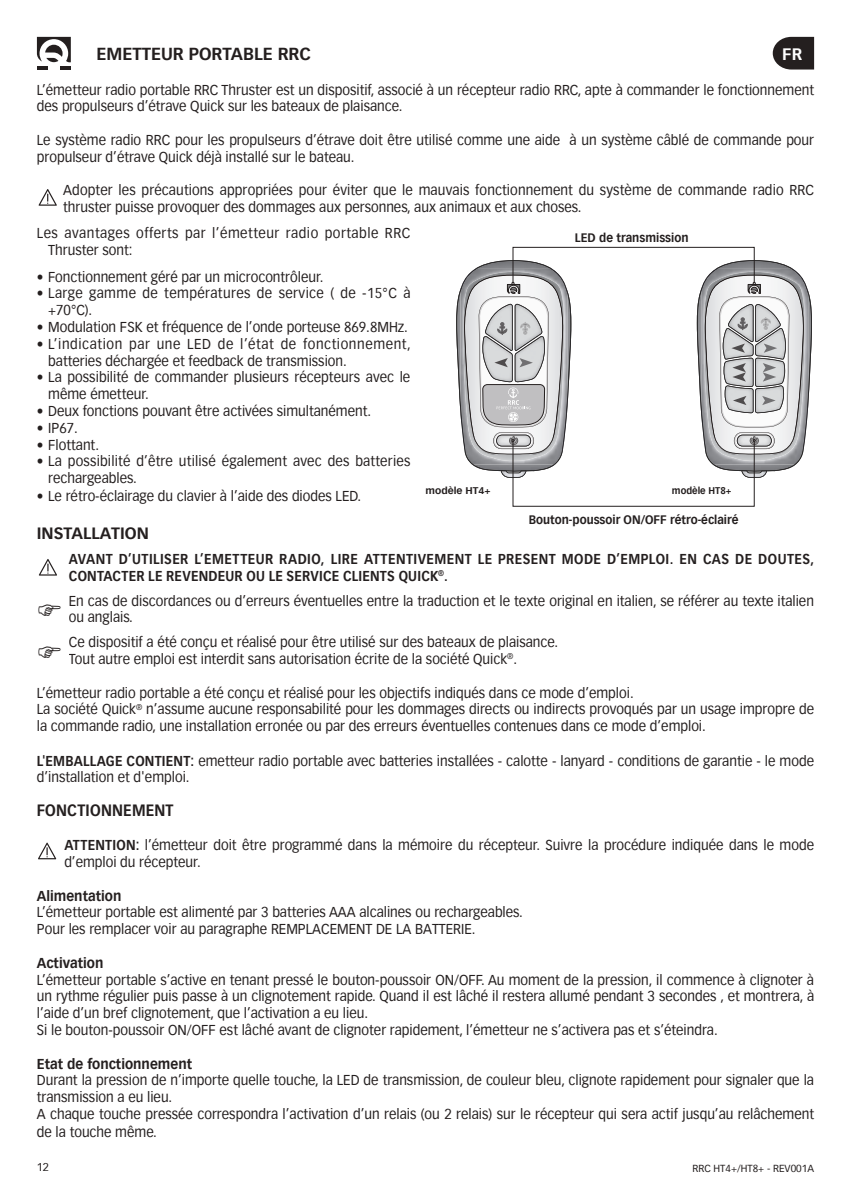
<style>
.page{position:relative;width:851px;height:1191px;background:#fff}
.page>*{position:absolute;margin:0;border:0;box-sizing:border-box;transform-origin:0 0}
.t1{font:700 17px "Vectora Com";color:#241f1f}
.t2{font:700 16.2px "Vectora Com";color:#fff}
.t3{font:700 16px "Vectora Com";letter-spacing:.01em;color:#241f1f;scale:.9 1}
.t4{font:700 16px "Vectora Com";letter-spacing:.01em;color:#241f1f}
.t5{font:14px/16.8px "Vectora Com";color:#241f1f;scale:.95 1}
.t6{font:700 14px/17px "Vectora Com";letter-spacing:.02em;color:#241f1f;scale:.9 1}
.t7{font:14px/16.8px "Vectora Com";letter-spacing:.035em;color:#241f1f;scale:.95 1}
.t8{font:14px/16.8px "Vectora Com";letter-spacing:.03em;color:#241f1f;scale:.95 1}
.t9{font:700 14px "Vectora Com";color:#241f1f;scale:.95 1}
.t10{font:700 12px "Vectora Com";color:#241f1f;scale:.95 1}
.t11{font:11px "Vectora Com";color:#241f1f}
.t12{font:10px "Vectora Com";color:#241f1f}
.t13{font:700 9.4px "Vectora Com";color:#241f1f;scale:1.07 1}
.t14{font:700 9.4px "Vectora Com";color:#241f1f}
.s1{font-weight:700}
</style>
<div class="page">
<svg style="left:37px;top:37px;width:34px;height:33px"></svg>
<svg style="left:772px;top:37px;width:42px;height:33px"></svg>
<svg style="left:39px;top:559px;width:18px;height:16px"></svg>
<svg style="left:38px;top:842px;width:18px;height:17px"></svg>
<svg style="left:39px;top:189px;width:18px;height:17px"></svg>
<div style="left:512px;top:247px;width:242px;height:36px;border:1px solid #241f1f"></div>
<svg style="left:696px;top:260px;width:115px;height:218px"></svg>
<svg style="left:456px;top:260px;width:115px;height:218px"></svg>
<p class="t1" style="left:96px;top:43px;width:216px">EMETTEUR PORTABLE RRC</p>
<p class="t2" style="left:782px;top:44px;width:22px">FR</p>
<p class="t5" style="left:37px;top:81px;width:819px">L’émetteur radio portable RRC Thruster est un dispositif, associé à un récepteur radio RRC, apte à commander le fonctionnement des propulseurs d’étrave Quick sur les bateaux de plaisance.</p>
<p class="t5" style="left:37px;top:132px;width:819px">Le système radio RRC pour les propulseurs d’étrave doit être utilisé comme une aide à un système câblé de commande pour propulseur d’étrave Quick déjà installé sur le bateau.</p>
<p class="t5" style="left:63px;top:182px;width:791px">Adopter les précautions appropriées pour éviter que le mauvais fonctionnement du système de commande radio RRC thruster puisse provoquer des dommages aux personnes, aux animaux et aux choses.</p>
<p class="t7" style="left:48px;top:224px;width:382px;text-indent:-11px">Les avantages offerts par l’émetteur radio portable RRC<br>Thruster sont:</p>
<p class="t5" style="left:37px;top:268px;width:303px">• Fonctionnement géré par un microcontrôleur.</p>
<p class="t8" style="left:48px;top:285px;width:383px;text-indent:-11px">• Large gamme de températures de service ( de -15°C à +70°C).</p>
<p class="t5" style="left:37px;top:318px;width:392px">• Modulation FSK et fréquence de l’onde porteuse 869.8MHz.</p>
<p class="t5" style="left:48px;top:335px;width:383px;text-indent:-11px">• L’indication par une LED de l’état de fonctionnement, batteries déchargée et feedback de transmission.</p>
<p class="t5" style="left:48px;top:369px;width:382px;text-indent:-11px">• La possibilité de commander plusieurs récepteurs avec le même émetteur.</p>
<p class="t5" style="left:37px;top:402px;width:353px">• Deux fonctions pouvant être activées simultanément.</p>
<p class="t5" style="left:37px;top:419px;width:45px">• IP67.</p>
<p class="t5" style="left:37px;top:436px;width:67px">• Flottant.</p>
<p class="t5" style="left:48px;top:453px;width:382px;text-indent:-11px">• La possibilité d’être utilisé également avec des batteries rechargeables.</p>
<p class="t5" style="left:37px;top:488px;width:343px">• Le rétro-éclairage du clavier à l’aide des diodes LED.</p>
<p class="t4" style="left:37px;top:523px;width:114px">INSTALLATION</p>
<p class="t6" style="left:69px;top:550px;width:829px">AVANT D’UTILISER L’EMETTEUR RADIO, LIRE ATTENTIVEMENT LE PRESENT MODE D’EMPLOI. EN CAS DE DOUTES,<br>CONTACTER LE REVENDEUR OU LE SERVICE CLIENTS QUICK<sup>®</sup>.</p>
<p class="t5" style="left:69px;top:592px;width:785px">En cas de discordances ou d’erreurs éventuelles entre la traduction et le texte original en italien, se référer au texte italien ou anglais.</p>
<p class="t5" style="left:69px;top:634px;width:516px">Ce dispositif a été conçu et réalisé pour être utilisé sur des bateaux de plaisance.<br>Tout autre emploi est interdit sans autorisation écrite de la société Quick<sup>®</sup>.</p>
<p class="t5" style="left:37px;top:684px;width:819px">L’émetteur radio portable a été conçu et réalisé pour les objectifs indiqués dans ce mode d’emploi.<br>La société Quick<sup>®</sup> n’assume aucune responsabilité pour les dommages directs ou indirects provoqués par un usage impropre de la commande radio, une installation erronée ou par des erreurs éventuelles contenues dans ce mode d’emploi.</p>
<p class="t5" style="left:37px;top:752px;width:819px"><span class="s1">L'EMBALLAGE CONTIENT:</span> emetteur radio portable avec batteries installées - calotte - lanyard - conditions de garantie - le mode d’installation et d'emploi.</p>
<p class="t10" style="left:574px;top:230px;width:121px">LED de transmission</p>
<p class="t13" style="left:425px;top:484px;width:62px">modèle HT4+</p>
<p class="t14" style="left:671px;top:485px;width:61px">modèle HT8+</p>
<p class="t10" style="left:528px;top:512px;width:222px">Bouton-poussoir ON/OFF rétro-éclairé</p>
<p class="t3" style="left:37px;top:800px;width:153px">FONCTIONNEMENT</p>
<p class="t5" style="left:64px;top:836px;width:790px"><span class="s1">ATTENTION:</span> l’émetteur doit être programmé dans la mémoire du récepteur. Suivre la procédure indiquée dans le mode d’emploi du récepteur.</p>
<p class="t9" style="left:37px;top:887px;width:90px">Alimentation</p>
<p class="t5" style="left:37px;top:904px;width:513px">L’émetteur portable est alimenté par 3 batteries AAA alcalines ou rechargeables.<br>Pour les remplacer voir au paragraphe REMPLACEMENT DE LA BATTERIE.</p>
<p class="t9" style="left:37px;top:954px;width:72px">Activation</p>
<p class="t5" style="left:37px;top:971px;width:819px">L’émetteur portable s’active en tenant pressé le bouton-poussoir ON/OFF. Au moment de la pression, il commence à clignoter à un rythme régulier puis passe à un clignotement rapide. Quand il est lâché il restera allumé pendant 3 secondes , et montrera, à l’aide d’un bref clignotement, que l’activation a eu lieu.<br>Si le bouton-poussoir ON/OFF est lâché avant de clignoter rapidement, l’émetteur ne s’activera pas et s’éteindra.</p>
<p class="t9" style="left:37px;top:1055px;width:165px">Etat de fonctionnement</p>
<p class="t5" style="left:37px;top:1072px;width:819px">Durant la pression de n’importe quelle touche, la LED de transmission, de couleur bleu, clignote rapidement pour signaler que la transmission a eu lieu.<br>A chaque touche pressée correspondra l’activation d’un relais (ou 2 relais) sur le récepteur qui sera actif jusqu’au relâchement de la touche même.</p>
<p class="t11" style="left:37px;top:1160px;width:14px">12</p>
<p class="t12" style="left:692px;top:1162px;width:123px">RRC HT4+/HT8+ - REV001A</p>
</div>
